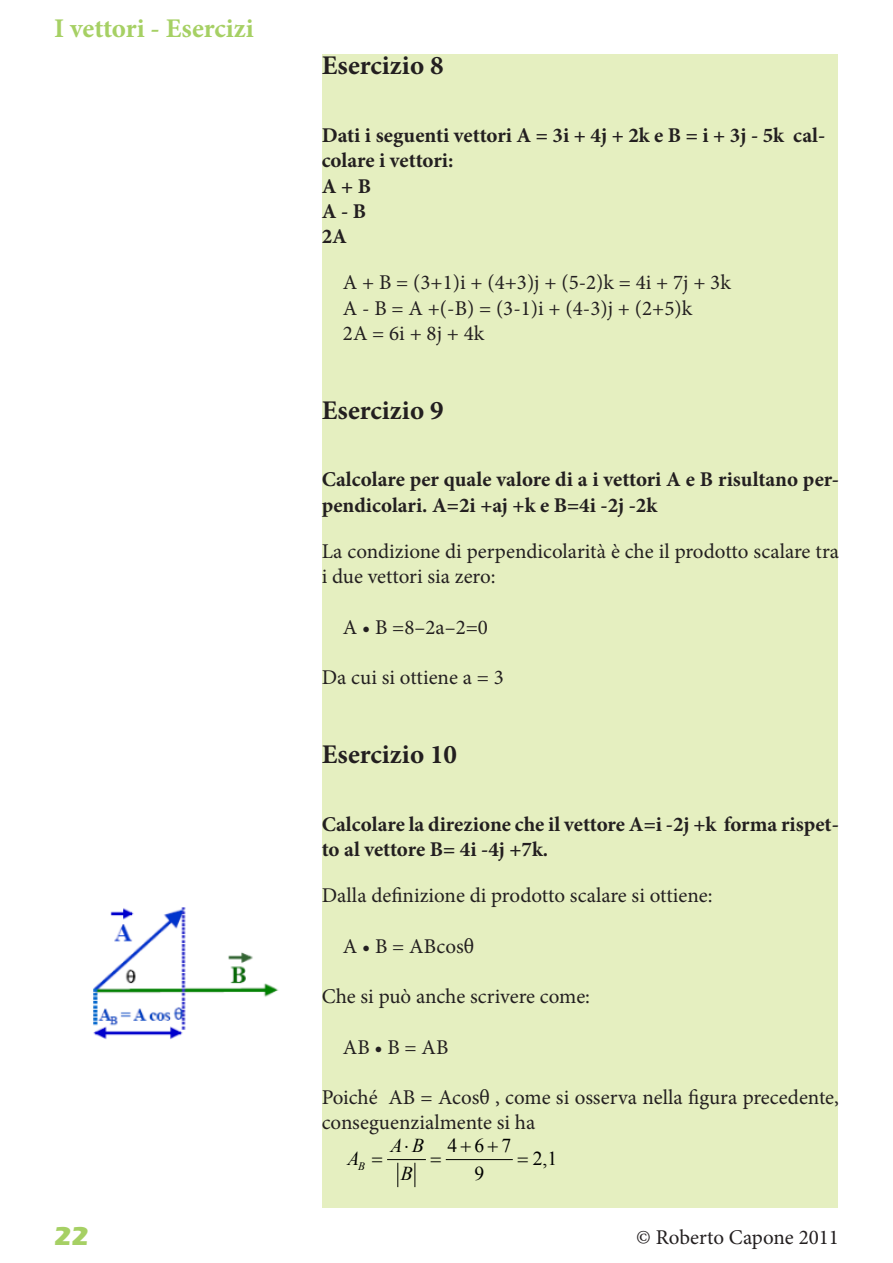
<style>
.page{position:relative;width:893px;height:1263px;background:#fff}
.page>*{position:absolute;margin:0;border:0;box-sizing:border-box;transform-origin:0 0}
.t1{font:700 27px "Minion Pro";color:#231f20}
.t2{font:700 27px "Minion Pro";color:#a6d064}
.t3{font:700 27px "Eras ITC";color:#a6d064}
.t4{font:21px/25.2px "Minion Pro";color:#231f20}
.t5{font:700 21px/25.2px "Minion Pro";color:#231f20}
.t6{font:19.65px "Times New Roman";color:#000}
.t7{font:italic 19.65px "Times New Roman";color:#000}
.t8{font:italic 11.4px "Times New Roman";color:#000}
</style>
<div class="page">
<div style="left:322px;top:55px;width:516px;height:1153px;background:#e5efc0"></div>
<svg style="left:397px;top:1163px;width:1px;height:23px"></svg>
<svg style="left:414px;top:1163px;width:1px;height:23px"></svg>
<hr style="left:388px;top:1159px;width:37px;height:1px;background:#000">
<hr style="left:446px;top:1159px;width:66px;height:1px;background:#000">
<img style="left:93px;top:907px;width:186px;height:132px">
<p class="t2" style="left:54px;top:9px;width:201px">I vettori - Esercizi</p>
<p class="t1" style="left:322px;top:47px;width:123px">Esercizio 8</p>
<p class="t5" style="left:322px;top:123px;width:505px">Dati i seguenti vettori A = 3i + 4j + 2k e B = i + 3j - 5k cal&shy;colare i vettori:<br>A + B<br>A - B<br>2A</p>
<p class="t4" style="left:343px;top:270px;width:389px">A + B = (3+1)i + (4+3)j + (5-2)k = 4i + 7j + 3k<br>A - B = A +(-B) = (3-1)i + (4-3)j + (2+5)k<br>2A = 6i + 8j + 4k</p>
<p class="t1" style="left:322px;top:391px;width:123px">Esercizio 9</p>
<p class="t5" style="left:322px;top:467px;width:519px">Calcolare per quale valore di a i vettori A e B risultano per&shy;pendicolari. A=2i +aj +k e B=4i -2j -2k</p>
<p class="t4" style="left:322px;top:539px;width:519px">La condizione di perpendicolarità è che il prodotto scalare tra i due vettori sia zero:</p>
<p class="t4" style="left:343px;top:614px;width:147px">A • B =8–2a–2=0</p>
<p class="t4" style="left:322px;top:665px;width:184px">Da cui si ottiene a = 3</p>
<p class="t1" style="left:322px;top:735px;width:137px">Esercizio 10</p>
<p class="t5" style="left:322px;top:811px;width:519px">Calcolare la direzione che il vettore A=i -2j +k forma rispet&shy;to al vettore B= 4i -4j +7k.</p>
<p class="t4" style="left:322px;top:883px;width:392px">Dalla definizione di prodotto scalare si ottiene:</p>
<p class="t4" style="left:343px;top:933px;width:133px">A • B = ABcosθ</p>
<p class="t4" style="left:322px;top:984px;width:270px">Che si può anche scrivere come:</p>
<p class="t4" style="left:343px;top:1034px;width:107px">AB • B = AB</p>
<p class="t4" style="left:322px;top:1085px;width:519px">Poiché AB = Acosθ , come si osserva nella figura precedente, conseguenzialmente si ha</p>
<p class="t6" style="left:447px;top:1132px;width:65px">467</p>
<p class="t6" style="left:533px;top:1145px;width:26px">2,1</p>
<p class="t6" style="left:474px;top:1160px;width:11px">9</p>
<p class="t7" style="left:390px;top:1132px;width:35px">A B</p>
<p class="t7" style="left:347px;top:1144px;width:14px">A</p>
<p class="t8" style="left:358px;top:1158px;width:8px">B</p>
<p class="t7" style="left:401px;top:1160px;width:14px">B</p>
<p class="t3" style="left:54px;top:1221px;width:37px">22</p>
<p class="t4" style="left:636px;top:1224px;width:204px">© Roberto Capone 2011</p>
</div>
